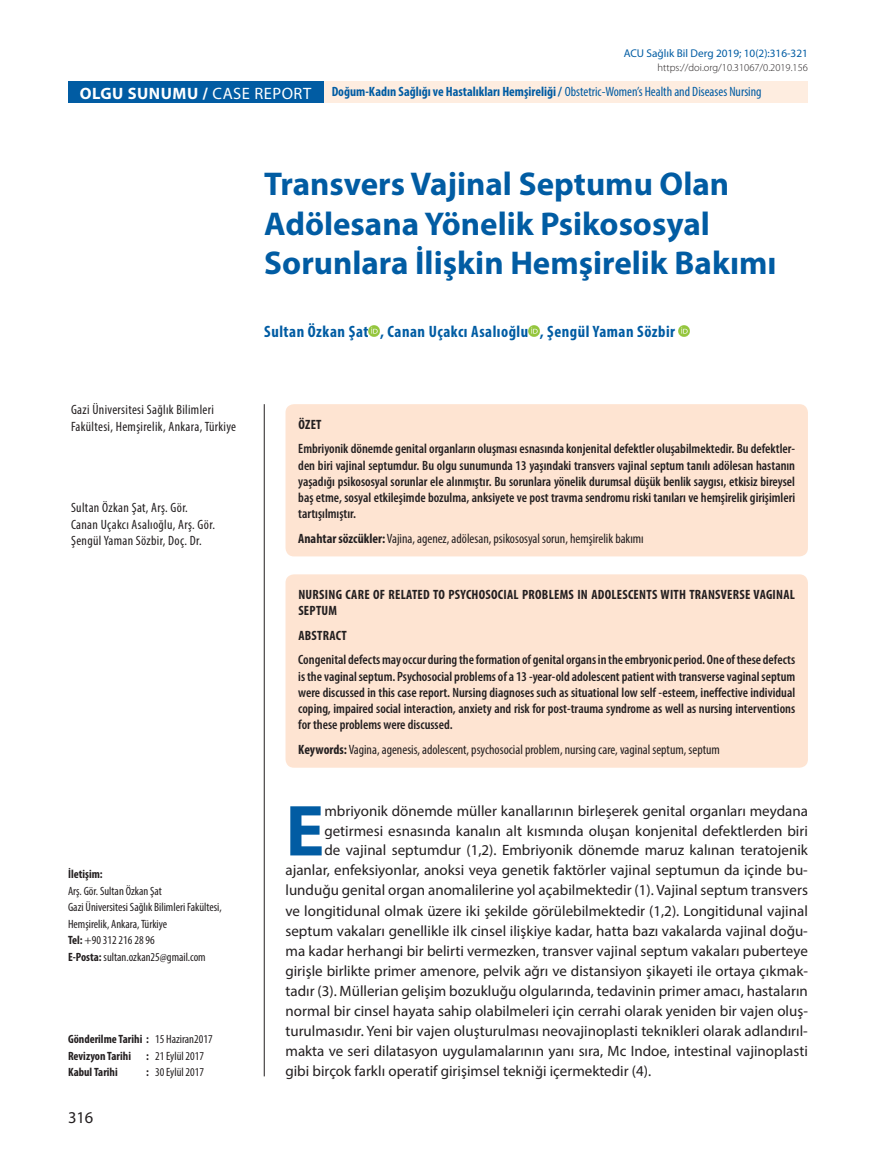
<style>
.page{position:relative;width:893px;height:1170px;background:#fff}
.page>*{position:absolute;margin:0;border:0;box-sizing:border-box;transform-origin:0 0}
.t1{font:700 72.9px "Myriad Pro";color:#015ca3}
.t2{font:700 33px/39.6px "Myriad Pro";color:#015ca3}
.t3{font:700 condensed 16.5px "Myriad Pro";letter-spacing:.03em;color:#015ca3}
.t4{font:16.5px "Myriad Pro";color:#231f20}
.t5{font:15px "Myriad Pro";color:#231f20}
.t6{font:600 condensed 13.5px/16.2px "Myriad Pro";color:#231f20;text-align:justify}
.t7{font:condensed 13.5px "Myriad Pro";color:#231f20}
.t8{font:condensed 13.5px/16.2px "Myriad Pro";letter-spacing:.025em;color:#231f20}
.t9{font:700 condensed 13.5px "Myriad Pro";color:#015ca3}
.t10{font:700 condensed 13.5px/16.2px "Myriad Pro";letter-spacing:.02em;color:#231f20}
.t11{font:condensed 12px/16.5px "Myriad Pro";color:#231f20}
.t12{font:700 condensed 12px/16.5px "Myriad Pro";color:#231f20}
.t13{font:11.25px "Myriad Pro";color:#015ca3}
.t14{font:300 10.5px "Myriad Pro";color:#231f20}
.s1{font-stretch:normal;font-size:16.5px;color:#fff}
.s2{font-weight:400;font-stretch:normal;font-size:16.5px;color:#fff}
.s3{font-weight:400}
.s4{font-weight:700}
</style>
<div class="page">
<div style="left:68px;top:82px;width:740px;height:21px;background:#feede0"></div>
<div style="left:68px;top:82px;width:255px;height:21px;background:#015ca3"></div>
<hr style="left:264px;top:404px;width:1px;height:672px;background:#231f20">
<svg style="left:369px;top:326px;width:11px;height:10px"></svg>
<svg style="left:529px;top:326px;width:10px;height:10px"></svg>
<svg style="left:679px;top:326px;width:10px;height:10px"></svg>
<div style="left:285px;top:404px;width:523px;height:152px;background:#fee4d2;border-radius:9px"></div>
<div style="left:285px;top:574px;width:523px;height:193px;background:#fee4d2;border-radius:9px"></div>
<p class="t13" style="left:624px;top:46px;width:186px">ACU Sağlık Bil Derg 2019; 10(2):316-321</p>
<p class="t14" style="left:658px;top:62px;width:152px">https://doi.org/10.31067/0.2019.156</p>
<p class="t9" style="left:80px;top:83px;width:683px"><span class="s1">OLGU SUNUMU /</span> <span class="s2">CASE REPORT</span> Doğum-Kadın Sağlığı ve Hastalıkları Hemşireliği / <span class="s3">Obstetric-Women’s Health and Diseases Nursing</span></p>
<h2 class="t2" style="left:264px;top:163px;width:514px">Transvers Vajinal Septumu Olan<br>Adölesana Yönelik Psikososyal<br>Sorunlara İlişkin Hemşirelik Bakımı</h2>
<p class="t8" style="left:71px;top:401px;width:167px">Gazi Üniversitesi Sağlık Bilimleri<br>Fakültesi, Hemşirelik, Ankara, Türkiye</p>
<p class="t8" style="left:71px;top:499px;width:145px">Sultan Özkan Şat, Arş. Gör.<br>Canan Uçakcı Asalıoğlu, Arş. Gör.<br>Şengül Yaman Sözbir, Doç. Dr.</p>
<p class="t12" style="left:68px;top:865px;width:36px">İletişim:</p>
<p class="t11" style="left:68px;top:882px;width:155px">Arş. Gör. Sultan Özkan Şat<br>Gazi Üniversitesi Sağlık Bilimleri Fakültesi,<br>Hemşirelik, Ankara, Türkiye<br><span class="s4">Tel:</span> +90 312 216 28 96<br><span class="s4">E-Posta:</span> sultan.ozkan25@gmail.com</p>
<p class="t12" style="left:68px;top:1030px;width:146px">Gönderilme Tarihi : <span class="s3">15 Haziran2017<br></span>Revizyon Tarihi</p>
<p class="t11" style="left:146px;top:1047px;width:60px"><span class="s4">:</span> 21 Eylül 2017</p>
<p class="t12" style="left:68px;top:1063px;width:51px">Kabul Tarihi</p>
<p class="t11" style="left:146px;top:1063px;width:60px"><span class="s4">:</span> 30 Eylül 2017</p>
<p class="t4" style="left:68px;top:1106px;width:27px">316</p>
<p class="t3" style="left:264px;top:321px;width:412px">Sultan Özkan Şat , Canan Uçakcı Asalıoğlu , Şengül Yaman Sözbir</p>
<p class="t10" style="left:298px;top:415px;width:25px">ÖZET</p>
<p class="t6" style="left:298px;top:441px;width:498px">Embriyonik dönemde genital organların oluşması esnasında konjenital defektler oluşabilmektedir. Bu defektler&shy;den biri vajinal septumdur. Bu olgu sunumunda 13 yaşındaki transvers vajinal septum tanılı adölesan hastanın yaşadığı psikososyal sorunlar ele alınmıştır. Bu sorunlara yönelik durumsal düşük benlik saygısı, etkisiz bireysel baş etme, sosyal etkileşimde bozulma, anksiyete ve post travma sendromu riski tanıları ve hemşirelik girişimleri tartışılmıştır.</p>
<p class="t7" style="left:298px;top:530px;width:347px"><span class="s4">Anahtar sözcükler:</span> Vajina, agenez, adölesan, psikososyal sorun, hemşirelik bakımı</p>
<p class="t10" style="left:298px;top:586px;width:498px">NURSING CARE OF RELATED TO PSYCHOSOCIAL PROBLEMS IN ADOLESCENTS WITH TRANSVERSE VAGINAL<br>SEPTUM</p>
<p class="t10" style="left:298px;top:626px;width:50px">ABSTRACT</p>
<p class="t6" style="left:298px;top:652px;width:498px">Congenital defects may occur during the formation of genital organs in the embryonic period. One of these defects is the vaginal septum. Psychosocial problems of a 13 -year-old adolescent patient with transverse vaginal septum were discussed in this case report. Nursing diagnoses such as situational low self -esteem, ineffective individual coping, impaired social interaction, anxiety and risk for post-trauma syndrome as well as nursing interventions for these problems were discussed.</p>
<p class="t7" style="left:298px;top:741px;width:423px"><span class="s4">Keywords:</span> Vagina, agenesis, adolescent, psychosocial problem, nursing care, vaginal septum, septum</p>
<h1 class="t1" style="left:285px;top:783px;width:40px">E</h1>
<p class="t5" style="left:324px;top:802px;width:485px">mbriyonik dönemde müller kanallarının birleşerek genital organları meydana</p>
<p class="t5" style="left:324px;top:821px;width:485px">getirmesi esnasında kanalın alt kısmında oluşan konjenital defektlerden biri</p>
<p class="t5" style="left:324px;top:841px;width:485px">de vajinal septumdur (1,2). Embriyonik dönemde maruz kalınan teratojenik</p>
<p class="t5" style="left:285px;top:861px;width:524px">ajanlar, enfeksiyonlar, anoksi veya genetik faktörler vajinal septumun da içinde bu-</p>
<p class="t5" style="left:285px;top:881px;width:524px">lunduğu genital organ anomalilerine yol açabilmektedir (1). Vajinal septum transvers</p>
<p class="t5" style="left:285px;top:901px;width:524px">ve longitidunal olmak üzere iki şekilde görülebilmektedir (1,2). Longitidunal vajinal</p>
<p class="t5" style="left:285px;top:921px;width:524px">septum vakaları genellikle ilk cinsel ilişkiye kadar, hatta bazı vakalarda vajinal doğu-</p>
<p class="t5" style="left:285px;top:941px;width:524px">ma kadar herhangi bir belirti vermezken, transver vajinal septum vakaları puberteye</p>
<p class="t5" style="left:285px;top:961px;width:524px">girişle birlikte primer amenore, pelvik ağrı ve distansiyon şikayeti ile ortaya çıkmak-</p>
<p class="t5" style="left:285px;top:981px;width:524px">tadır (3). Müllerian gelişim bozukluğu olgularında, tedavinin primer amacı, hastaların</p>
<p class="t5" style="left:285px;top:1001px;width:524px">normal bir cinsel hayata sahip olabilmeleri için cerrahi olarak yeniden bir vajen oluş-</p>
<p class="t5" style="left:285px;top:1021px;width:524px">turulmasıdır. Yeni bir vajen oluşturulması neovajinoplasti teknikleri olarak adlandırıl-</p>
<p class="t5" style="left:285px;top:1041px;width:524px">makta ve seri dilatasyon uygulamalarının yanı sıra, Mc Indoe, intestinal vajinoplasti</p>
<p class="t5" style="left:285px;top:1061px;width:367px">gibi birçok farklı operatif girişimsel tekniği içermektedir (4).</p>
</div>
